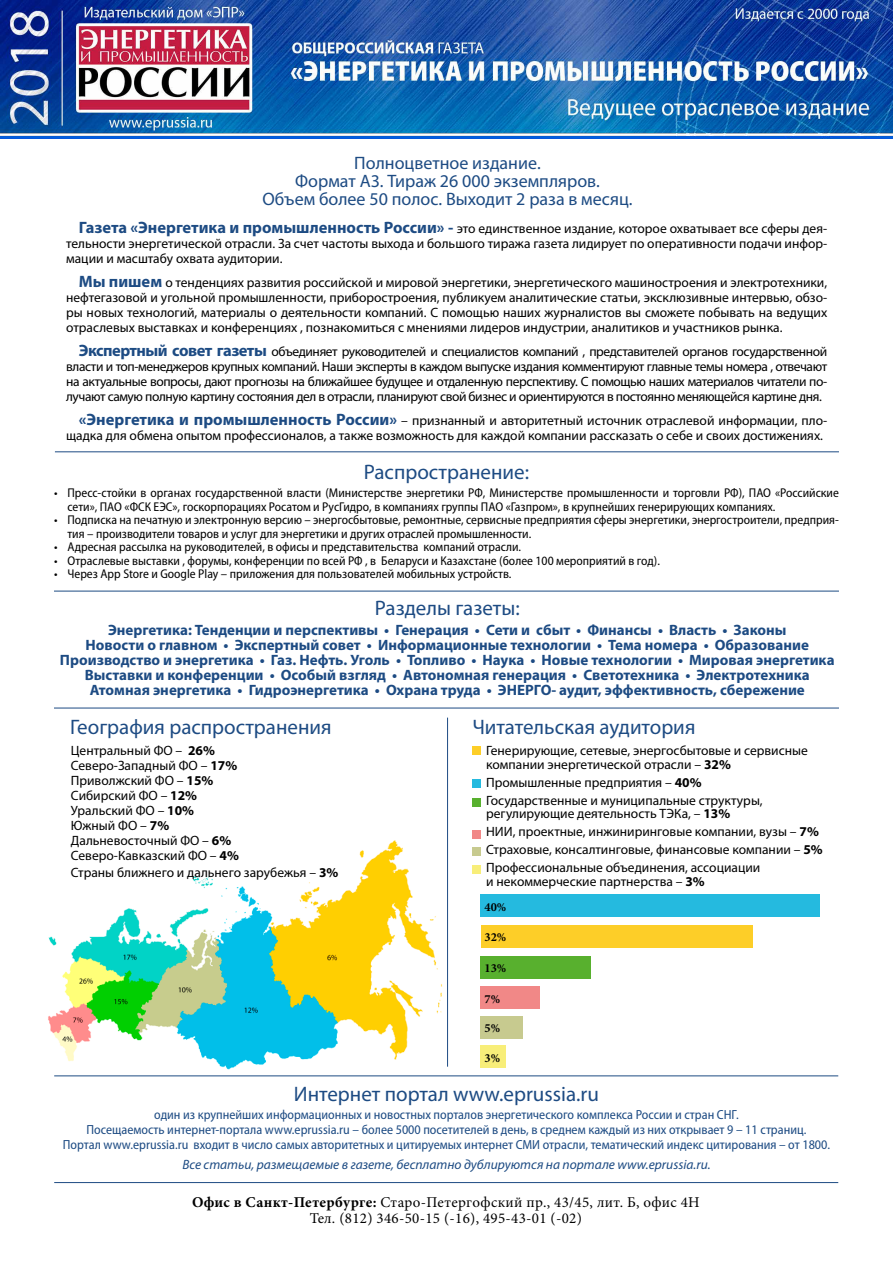
<style>
.page{position:relative;width:893px;height:1263px;background:#fff}
.page>*{position:absolute;margin:0;border:0;box-sizing:border-box;transform-origin:0 0}
.t1{font:21px "Myriad Pro";color:#1d4b83}
.t2{font:18px/18px "Myriad Pro";color:#1d4b83;text-align:center}
.t3{font:700 15px/15px "Myriad Pro";color:#1d4b83;text-align:center}
.t4{font:15px/16.5px "Minion Pro";letter-spacing:.02em;color:#000;text-align:center}
.t5{font:13.5px/15px "Myriad Pro";color:#000}
.t6{font:italic 13.5px "Myriad Pro";color:#1d4b83}
.t7{font:semi-condensed 13.2px/15px "Myriad Pro";color:#1d4b83;text-align:center}
.t8{font:semi-condensed 12.75px/13.5px "Myriad Pro";color:#000}
.t9{font:700 12.3px "Minion Pro";color:#000}
.s1{font-weight:700;font-size:16.5px;color:#1d4b83}
.s2{font-weight:700}
</style>
<div class="page">
<img style="left:48px;top:827px;width:401px;height:243px">
<hr style="left:447px;top:718px;width:1px;height:349px;background:#1d4b83">
<img style="left:1px;top:1px;width:891px;height:138px">
<div style="left:481px;top:1045px;width:25px;height:23px;background:#f8ee79"></div>
<div style="left:481px;top:1016px;width:42px;height:22px;background:#c7ca8f"></div>
<div style="left:481px;top:987px;width:59px;height:22px;background:#f18887"></div>
<div style="left:481px;top:956px;width:110px;height:22px;background:#58b02e"></div>
<div style="left:481px;top:925px;width:271px;height:22px;background:#fdce28"></div>
<div style="left:481px;top:894px;width:339px;height:23px;background:#25badf"></div>
<div style="left:472px;top:779px;width:9px;height:8px;background:#25badf"></div>
<div style="left:472px;top:747px;width:9px;height:8px;background:#fdce28"></div>
<div style="left:472px;top:798px;width:9px;height:9px;background:#58b02e"></div>
<div style="left:472px;top:848px;width:8px;height:8px;background:#c7ca8f"></div>
<div style="left:472px;top:865px;width:8px;height:8px;background:#f8ee79"></div>
<div style="left:472px;top:830px;width:9px;height:8px;background:#f18887"></div>
<hr style="left:54px;top:708px;width:785px;height:1px;background:#1d4b83">
<hr style="left:54px;top:1075px;width:784px;height:1px;background:#1d4b83">
<hr style="left:54px;top:1182px;width:784px;height:1px;background:#1d4b83">
<hr style="left:55px;top:451px;width:784px;height:1px;background:#1d4b83">
<hr style="left:54px;top:591px;width:785px;height:1px;background:#1d4b83">
<h2 class="t2" style="left:262px;top:153px;width:372px">Полноцветное издание.<br>Формат А3. Тираж 26 000 экземпляров.<br>Объем более 50 полос. Выходит 2 раза в месяц.</h2>
<p class="t5" style="left:66px;top:221px;width:763px;text-align:justify;text-indent:13px"><span class="s1">Газета «Энергетика и промышленность России» -</span> это единственное издание, которое охватывает все сферы дея&shy;тельности энергетической отрасли. За счет частоты выхода и большого тиража газета лидирует по оперативности подачи инфор&shy;мации и масштабу охвата аудитории.</p>
<p class="t5" style="left:66px;top:275px;width:763px;text-align:justify;text-indent:13px"><span class="s1">Мы пишем</span> о тенденциях развития российской и мировой энергетики, энергетического машиностроения и электротехники, нефтегазовой и угольной промышленности, приборостроения, публикуем аналитические статьи, эксклюзивные интервью, обзо&shy;ры новых технологий, материалы о деятельности компаний. С помощью наших журналистов вы сможете побывать на ведущих отраслевых выставках и конференциях , познакомиться с мнениями лидеров индустрии, аналитиков и участников рынка.</p>
<p class="t5" style="left:66px;top:344px;width:763px;text-align:justify;text-indent:13px"><span class="s1">Экспертный совет газеты</span> объединяет руководителей и специалистов компаний , представителей органов государственной власти и топ-менеджеров крупных компаний. Наши эксперты в каждом выпуске издания комментируют главные темы номера , отвечают на актуальные вопросы, дают прогнозы на ближайшее будущее и отдаленную перспективу. С помощью наших материалов читатели по&shy;лучают самую полную картину состояния дел в отрасли, планируют свой бизнес и ориентируются в постоянно меняющейся картине дня.</p>
<p class="t5" style="left:66px;top:413px;width:763px;text-indent:13px"><span class="s1">«Энергетика и промышленность России»</span> – признанный и авторитетный источник отраслевой информации, пло&shy;щадка для обмена опытом профессионалов, а также возможность для каждой компании рассказать о себе и своих достижениях.</p>
<h1 class="t1" style="left:364px;top:459px;width:167px">Распространение:</h1>
<p class="t8" style="left:68px;top:486px;width:773px;text-indent:-14px">• Пресс-стойки в органах государственной власти (Министерстве энергетики РФ, Министерстве промышленности и торговли РФ), ПАО «Российские сети», ПАО «ФСК ЕЭС», госкорпорациях Росатом и РусГидро, в компаниях группы ПАО «Газпром», в крупнейших генерирующих компаниях.</p>
<p class="t8" style="left:68px;top:513px;width:773px;text-indent:-14px">• Подписка на печатную и электронную версию – энергосбытовые, ремонтные, сервисные предприятия сферы энергетики, энергостроители, предприя&shy;тия – производители товаров и услуг для энергетики и других отраслей промышленности.</p>
<p class="t8" style="left:54px;top:540px;width:469px">• Адресная рассылка на руководителей, в офисы и представительства компаний отрасли.</p>
<p class="t8" style="left:54px;top:554px;width:607px">• Отраслевые выставки , форумы, конференции по всей РФ , в Беларуси и Казахстане (более 100 мероприятий в год).</p>
<p class="t8" style="left:54px;top:567px;width:459px">• Через App Store и Google Play – приложения для пользователей мобильных устройств.</p>
<h1 class="t1" style="left:375px;top:595px;width:146px">Разделы газеты:</h1>
<p class="t3" style="left:60px;top:621px;width:776px">Энергетика: Тенденции и перспективы • Генерация • Сети и сбыт • Финансы • Власть • Законы<br>Новости о главном • Экспертный совет • Информационные технологии • Тема номера • Образование Производство и энергетика • Газ. Нефть. Уголь • Топливо • Наука • Новые технологии • Мировая энергетика Выставки и конференции • Особый взгляд • Автономная генерация • Светотехника • Электротехника Атомная энергетика • Гидроэнергетика • Охрана труда • ЭНЕРГО- аудит, эффективность, сбережение</p>
<h1 class="t1" style="left:70px;top:714px;width:263px">География распространения</h1>
<h1 class="t1" style="left:472px;top:714px;width:225px">Читательская аудитория</h1>
<p class="t5" style="left:71px;top:743px;width:269px">Центральный ФО – <span class="s2">26%<br></span>Северо-Западный ФО – <span class="s2">17%<br></span>Приволжский ФО – <span class="s2">15%<br></span>Сибирский ФО – <span class="s2">12%<br></span>Уральский ФО – <span class="s2">10%<br></span>Южный ФО – <span class="s2">7%<br></span>Дальневосточный ФО – <span class="s2">6%<br></span>Северо-Кавказский ФО – <span class="s2">4%<br></span>Страны ближнего и дальнего зарубежья – <span class="s2">3%</span></p>
<p class="t5" style="left:486px;top:744px;width:323px;line-height:13.5px">Генерирующие, сетевые, энергосбытовые и сервисные компании энергетической отрасли – <span class="s2">32%</span></p>
<p class="t5" style="left:486px;top:773px;width:278px;line-height:18px">Промышленные предприятия – <span class="s2">40%<br></span>Государственные и муниципальные структуры,</p>
<p class="t5" style="left:486px;top:805px;width:338px;line-height:18px">регулирующие деятельность ТЭКа, – <span class="s2">13%<br></span>НИИ, проектные, инжиниринговые компании, вузы – <span class="s2">7% </span>Страховые, консалтинговые, финансовые компании – <span class="s2">5% </span>Профессиональные объединения, ассоциации</p>
<p class="t5" style="left:486px;top:874px;width:220px">и некоммерческие партнерства – <span class="s2">3%</span></p>
<p class="t9" style="left:484px;top:898px;width:23px">40%</p>
<p class="t9" style="left:484px;top:928px;width:23px">32%</p>
<p class="t9" style="left:484px;top:960px;width:23px">13%</p>
<p class="t9" style="left:484px;top:991px;width:17px">7%</p>
<p class="t9" style="left:484px;top:1019px;width:17px">5%</p>
<p class="t9" style="left:484px;top:1049px;width:17px">3%</p>
<h1 class="t1" style="left:294px;top:1081px;width:307px">Интернет портал www.eprussia.ru</h1>
<p class="t7" style="left:63px;top:1108px;width:769px">один из крупнейших информационных и новостных порталов энергетического комплекса России и стран СНГ.<br>Посещаемость интернет-портала www.eprussia.ru – более 5000 посетителей в день, в среднем каждый из них открывает 9 – 11 страниц.<br>Портал www.eprussia.ru входит в число самых авторитетных и цитируемых интернет СМИ отрасли, тематический индекс цитирования – от 1800.</p>
<p class="t6" style="left:182px;top:1156px;width:530px">Все статьи, размещаемые в газете, бесплатно дублируются на портале www.eprussia.ru.</p>
<p class="t4" style="left:192px;top:1194px;width:509px"><span class="s2">Офис в Санкт-Петербурге:</span> Старо-Петергофский пр., 43/45, лит. Б, офис 4Н<br>Тел. (812) 346-50-15 (-16), 495-43-01 (-02)</p>
</div>
